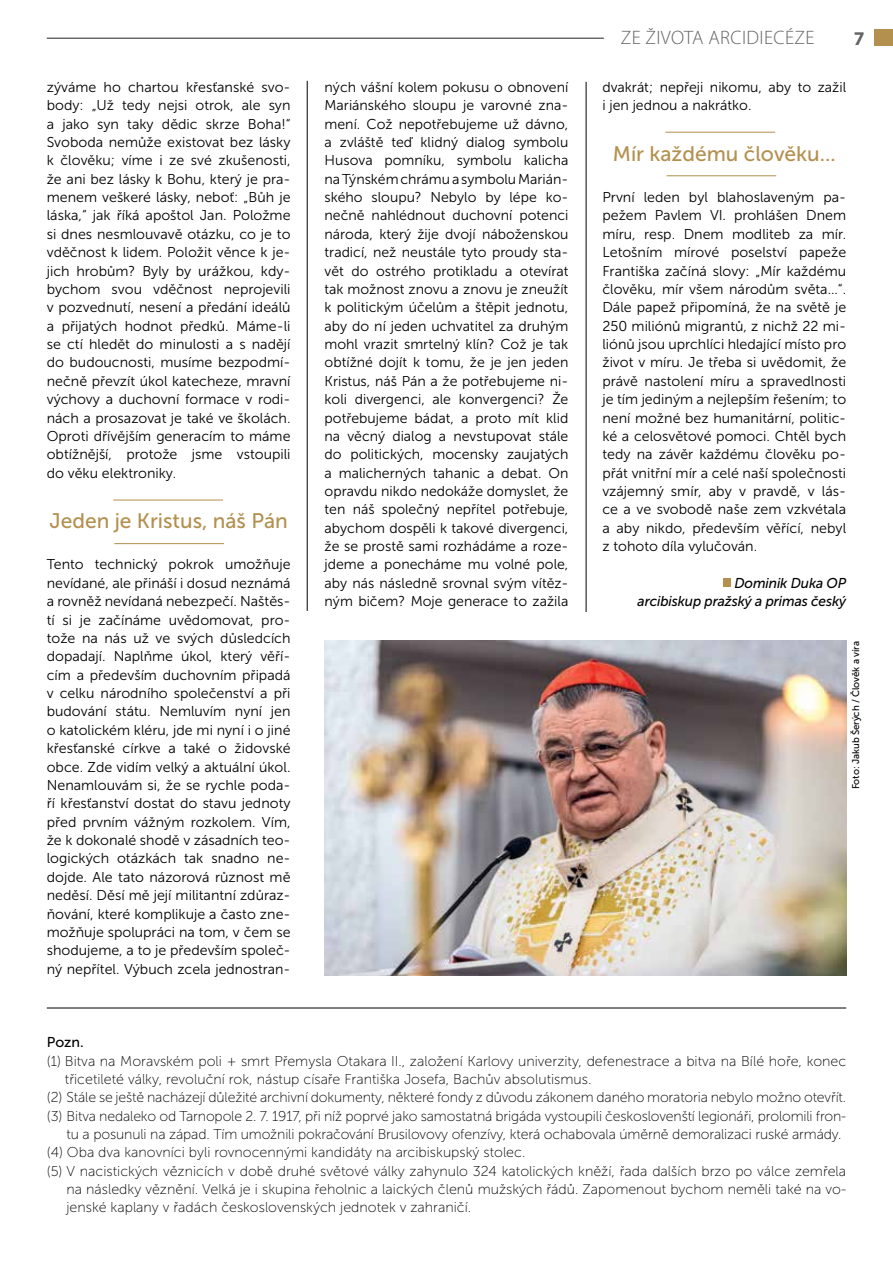
<style>
.page{position:relative;width:893px;height:1263px;background:#fff}
.page>*{position:absolute;margin:0;border:0;box-sizing:border-box;transform-origin:0 0}
.t1{font:21px "Museo Sans 500";color:#b3904e}
.t2{font:300 19.5px "Myriad Pro";letter-spacing:.02em;color:#636466}
.t3{font:700 19.5px "Myriad Pro";color:#636466}
.t4{font:14.25px/18.3px "Museo Sans 300";color:#000;text-align:justify}
.t5{font:14.25px "Museo Sans 100";color:#000}
.t6{font:italic 14.25px/18.3px "Museo Sans 500";letter-spacing:-.01em;color:#000;text-align:right}
.t7{font:14.25px "Museo Sans 500";color:#000}
.t8{font:9.75px "Museo Sans 500";letter-spacing:-.01em;color:#000}
</style>
<div class="page">
<div style="left:723px;top:578px;width:8px;height:9px;background:#b3904e"></div>
<img style="left:325px;top:640px;width:521px;height:336px">
<hr style="left:47px;top:1008px;width:799px;height:1px;background:#000">
<hr style="left:307px;top:81px;width:1px;height:530px;background:#000">
<hr style="left:586px;top:82px;width:1px;height:530px;background:#000">
<div style="left:875px;top:29px;width:18px;height:17px;background:#b3904e"></div>
<hr style="left:47px;top:38px;width:557px;height:1px;background:#000">
<hr style="left:113px;top:500px;width:110px;height:1px;background:#b3904e">
<hr style="left:665px;top:132px;width:110px;height:1px;background:#b3904e">
<hr style="left:114px;top:543px;width:110px;height:1px;background:#b3904e">
<hr style="left:666px;top:175px;width:110px;height:1px;background:#b3904e">
<p class="t4" style="left:47px;top:78px;width:245px">zýváme ho chartou křesťanské svo&shy;body: „Už tedy nejsi otrok, ale syn a jako syn taky dědic skrze Boha!“ Svoboda nemůže existovat bez lásky k člověku; víme i ze své zkušenosti, že ani bez lásky k Bohu, který je pra&shy;menem veškeré lásky, neboť: „Bůh je láska,“ jak říká apoštol Jan. Položme si dnes nesmlouvavě otázku, co je to vděčnost k lidem. Položit věnce k je&shy;jich hrobům? Byly by urážkou, kdy&shy;bychom svou vděčnost neprojevili v pozvednutí, nesení a předání ideálů a přijatých hodnot předků. Máme-li se ctí hledět do minulosti a s nadějí do budoucnosti, musíme bezpodmí&shy;nečně převzít úkol katecheze, mravní výchovy a duchovní formace v rodi&shy;nách a prosazovat je také ve školách.<br>Oproti dřívějším generacím to máme obtížnější, protože jsme vstoupili do věku elektroniky.</p>
<h1 class="t1" style="left:49px;top:509px;width:240px">Jeden je Kristus, náš Pán</h1>
<p class="t4" style="left:47px;top:555px;width:245px">Tento technický pokrok umožňuje nevídané, ale přináší i dosud neznámá a rovněž nevídaná nebezpečí. Naštěs&shy;tí si je začínáme uvědomovat, pro&shy;tože na nás už ve svých důsledcích dopadají. Naplňme úkol, který věří&shy;cím a především duchovním připadá v celku národního společenství a při budování státu. Nemluvím nyní jen o katolickém kléru, jde mi nyní i o jiné křesťanské církve a také o židovské obce. Zde vidím velký a aktuální úkol.<br>Nenamlouvám si, že se rychle poda&shy;ří křesťanství dostat do stavu jednoty před prvním vážným rozkolem. Vím, že k dokonalé shodě v zásadních teo&shy;logických otázkách tak snadno ne&shy;dojde. Ale tato názorová různost mě neděsí. Děsí mě její militantní zdůraz&shy;ňování, které komplikuje a často zne&shy;možňuje spolupráci na tom, v čem se shodujeme, a to je především společ&shy;ný nepřítel. Výbuch zcela jednostran-</p>
<h2 class="t2" style="left:621px;top:26px;width:195px">ZE ŽIVOTA ARCIDIECÉZE</h2>
<h2 class="t3" style="left:854px;top:25px;width:12px">7</h2>
<p class="t4" style="left:325px;top:78px;width:245px">ných vášní kolem pokusu o obnovení Mariánského sloupu je varovné zna&shy;mení. Což nepotřebujeme už dávno, a zvláště teď klidný dialog symbolu Husova pomníku, symbolu kalicha na Týnském chrámu a symbolu Marián&shy;ského sloupu? Nebylo by lépe ko&shy;nečně nahlédnout duchovní potenci národa, který žije dvojí náboženskou tradicí, než neustále tyto proudy sta&shy;vět do ostrého protikladu a otevírat tak možnost znovu a znovu je zneužít k politickým účelům a štěpit jednotu, aby do ní jeden uchvatitel za druhým mohl vrazit smrtelný klín? Což je tak obtížné dojít k tomu, že je jen jeden Kristus, náš Pán a že potřebujeme ni&shy;koli divergenci, ale konvergenci? Že potřebujeme bádat, a proto mít klid na věcný dialog a nevstupovat stále do politických, mocensky zaujatých a malicherných tahanic a debat. On opravdu nikdo nedokáže domyslet, že ten náš společný nepřítel potřebuje, abychom dospěli k takové divergenci, že se prostě sami rozhádáme a roze&shy;jdeme a ponecháme mu volné pole, aby nás následně srovnal svým vítěz&shy;ným bičem? Moje generace to zažila</p>
<p class="t4" style="left:602px;top:78px;width:245px">dvakrát; nepřeji nikomu, aby to zažil i jen jednou a nakrátko.</p>
<h1 class="t1" style="left:613px;top:142px;width:224px">Mír každému člověku...</h1>
<p class="t4" style="left:602px;top:188px;width:245px">První leden byl blahoslaveným pa&shy;pežem Pavlem VI. prohlášen Dnem míru, resp. Dnem modliteb za mír.<br>Letošním mírové poselství papeže Františka začíná slovy: „Mír každému člověku, mír všem národům světa…“.<br>Dále papež připomíná, že na světě je 250 miliónů migrantů, z nichž 22 mi&shy;liónů jsou uprchlíci hledající místo pro život v míru. Je třeba si uvědomit, že právě nastolení míru a spravedlnosti je tím jediným a nejlepším řešením; to není možné bez humanitární, politic&shy;ké a celosvětové pomoci. Chtěl bych tedy na závěr každému člověku po&shy;přát vnitřní mír a celé naší společnosti vzájemný smír, aby v pravdě, v lás&shy;ce a ve svobodě naše zem vzkvétala a aby nikdo, především věřící, nebyl z tohoto díla vylučován.</p>
<p class="t6" style="left:638px;top:574px;width:210px">Dominik Duka OP<br>arcibiskup pražský a primas český</p>
<p class="t8" style="left:851px;top:789px;width:150px;rotate:-90deg">Foto: Jakub Šerých / Člověk a víra</p>
<p class="t7" style="left:47px;top:1034px;width:39px">Pozn.</p>
<p class="t5" style="left:47px;top:1053px;width:801px">(1) Bitva na Moravském poli + smrt Přemysla Otakara II., založení Karlovy univerzity, defenestrace a bitva na Bílé hoře, konec</p>
<p class="t5" style="left:65px;top:1071px;width:528px">třicetileté války, revoluční rok, nástup císaře Františka Josefa, Bachův absolutismus.</p>
<p class="t5" style="left:47px;top:1090px;width:801px">(2) Stále se ještě nacházejí důležité archivní dokumenty, některé fondy z důvodu zákonem daného moratoria nebylo možno otevřít.</p>
<p class="t5" style="left:47px;top:1108px;width:801px">(3) Bitva nedaleko od Tarnopole 2. 7. 1917, při níž poprvé jako samostatná brigáda vystoupili českoslovenští legionáři, prolomili fron-</p>
<p class="t5" style="left:67px;top:1126px;width:776px">tu a posunuli na západ. Tím umožnili pokračování Brusilovovy ofenzívy, která ochabovala úměrně demoralizaci ruské armády.</p>
<p class="t5" style="left:47px;top:1145px;width:480px">(4) Oba dva kanovníci byli rovnocennými kandidáty na arcibiskupský stolec.</p>
<p class="t5" style="left:47px;top:1163px;width:801px">(5) V nacistických věznicích v době druhé světové války zahynulo 324 katolických kněží, řada dalších brzo po válce zemřela</p>
<p class="t5" style="left:67px;top:1181px;width:781px">na následky věznění. Velká je i skupina řeholnic a laických členů mužských řádů. Zapomenout bychom neměli také na vo-</p>
<p class="t5" style="left:67px;top:1200px;width:406px">jenské kaplany v řadách československých jednotek v zahraničí.</p>
</div>
